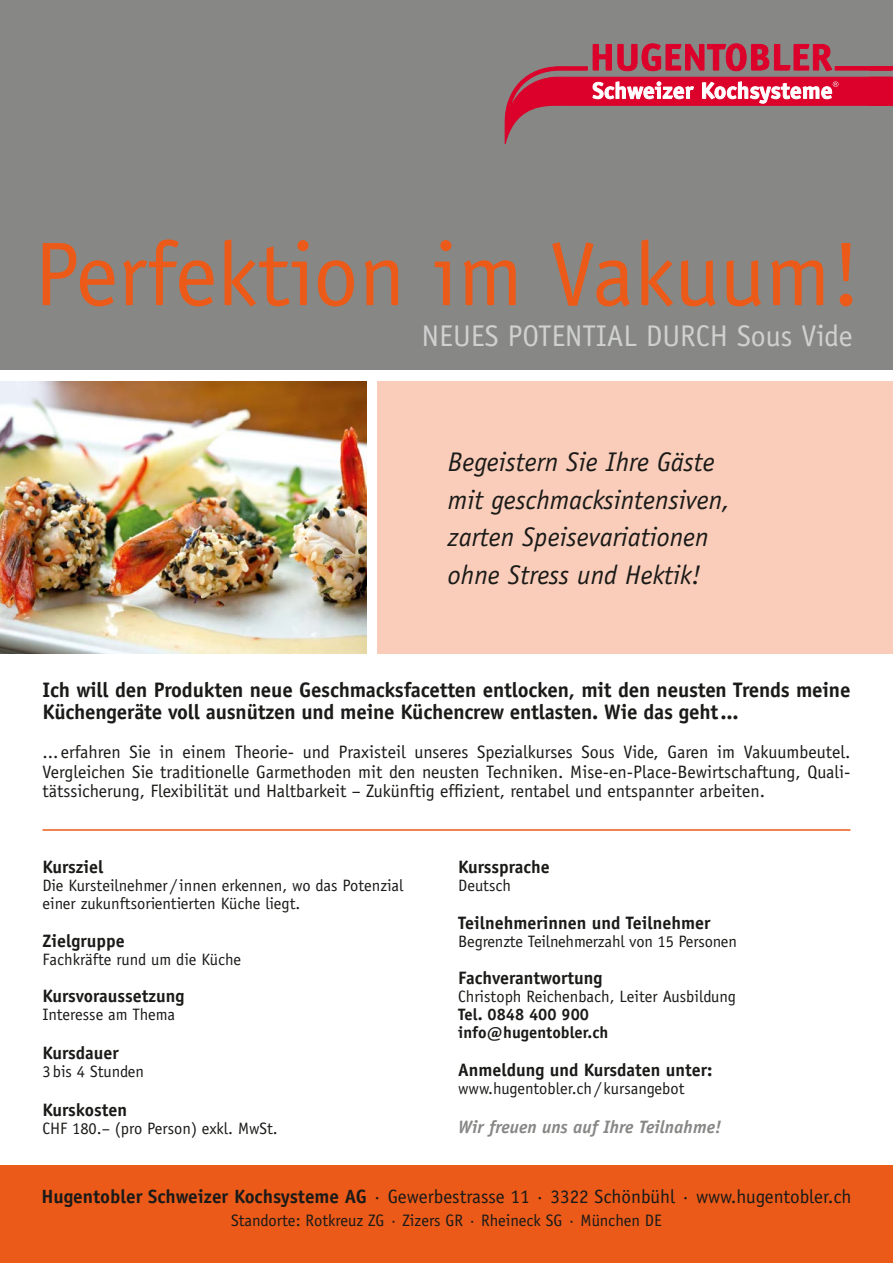
<style>
.page{position:relative;width:893px;height:1263px;background:#fff}
.page>*{position:absolute;margin:0;border:0;box-sizing:border-box;transform-origin:0 0}
.t1{font:90.75px "Officina Sans";color:#eb5a18}
.t2{font:30px "Officina Sans";color:#cfd0d0}
.t3{font:italic 27px/37.5px "Officina Sans";color:#1a1a18}
.t4{font:700 21px/22.5px "Officina Sans";letter-spacing:-.01em;color:#1a1a18}
.t5{font:19.2px "Officina Sans";color:#1a1a18}
.t6{font:18px/19.5px "Officina Sans";color:#1a1a18;text-align:justify}
.t7{font:700 18px "Officina Sans";color:#1a1a18}
.t8{font:italic 700 18px "Officina Sans";color:#878786}
.t9{font:16.65px "Officina Sans";color:#1a1a18}
.t10{font:16.5px/18px "Officina Sans";color:#1a1a18}
.t11{font:700 16.5px/18px "Officina Sans";color:#1a1a18}
.s1{font-weight:700}
</style>
<div class="page">
<div style="left:0;top:1165px;width:893px;height:98px;background:#eb5a18"></div>
<div style="left:0;top:0;width:893px;height:370px;background:#878786"></div>
<svg style="left:505px;top:44px;width:388px;height:100px"></svg>
<img style="left:0;top:381px;width:366px;height:272px">
<div style="left:378px;top:381px;width:515px;height:272px;background:#f9cdba"></div>
<hr style="left:43px;top:829px;width:807px;height:2px;background:#eb5a18">
<h1 class="t1" style="left:34px;top:221px;width:829px">Perfektion im Vakuum!</h1>
<h2 class="t2" style="left:422px;top:318px;width:432px">NEUES POTENTIAL DURCH Sous Vide</h2>
<h3 class="t3" style="left:448px;top:443px;width:284px">Begeistern Sie Ihre Gäste mit geschmacksintensiven, zarten Speisevariationen ohne Stress und Hektik!</h3>
<p class="t4" style="left:43px;top:678px;width:809px">Ich will den Produkten neue Geschmacksfacetten entlocken, mit den neusten Trends meine<br>Küchengeräte voll ausnützen und meine Küchencrew entlasten. Wie das geht...</p>
<p class="t6" style="left:43px;top:743px;width:809px">... erfahren Sie in einem Theorie- und Praxisteil unseres Spezialkurses Sous Vide, Garen im Vakuumbeutel.<br>Vergleichen Sie traditionelle Garmethoden mit den neusten Techniken. Mise-en-Place-Bewirtschaftung, Quali&shy;tätssicherung, Flexibilität und Haltbarkeit – Zukünftig effizient, rentabel und entspannter arbeiten.</p>
<p class="t7" style="left:42px;top:856px;width:63px">Kursziel</p>
<p class="t10" style="left:42px;top:877px;width:362px">Die Kursteilnehmer / innen erkennen, wo das Potenzial einer zukunftsorientierten Küche liegt.</p>
<p class="t7" style="left:42px;top:929px;width:84px">Zielgruppe</p>
<p class="t10" style="left:42px;top:950px;width:200px">Fachkräfte rund um die Küche</p>
<p class="t7" style="left:42px;top:985px;width:144px">Kursvoraussetzung</p>
<p class="t10" style="left:42px;top:1006px;width:134px">Interesse am Thema</p>
<p class="t7" style="left:42px;top:1042px;width:78px">Kursdauer</p>
<p class="t10" style="left:42px;top:1063px;width:103px">3bis 4 Stunden</p>
<p class="t7" style="left:42px;top:1099px;width:86px">Kurskosten</p>
<p class="t10" style="left:42px;top:1120px;width:237px">CHF 180.– (pro Person) exkl. MwSt.</p>
<p class="t7" style="left:458px;top:856px;width:93px">Kurssprache</p>
<p class="t10" style="left:458px;top:877px;width:54px">Deutsch</p>
<p class="t7" style="left:458px;top:911px;width:254px">Teilnehmerinnen und Teilnehmer</p>
<p class="t10" style="left:458px;top:932px;width:280px">Begrenzte Teilnehmerzahl von 15 Personen</p>
<p class="t7" style="left:458px;top:967px;width:146px">Fachverantwortung</p>
<p class="t10" style="left:458px;top:988px;width:279px">Christoph Reichenbach, Leiter Ausbildung</p>
<p class="t11" style="left:458px;top:1005px;width:152px">Tel. 0848 400 900 info@hugentobler.ch</p>
<p class="t7" style="left:458px;top:1058px;width:256px">Anmeldung und Kursdaten unter:</p>
<p class="t10" style="left:458px;top:1079px;width:228px">www.hugentobler.ch/ kursangebot</p>
<p class="t8" style="left:458px;top:1116px;width:265px">Wir freuen uns auf Ihre Teilnahme!</p>
<p class="t5" style="left:41px;top:1185px;width:812px"><span class="s1">Hugentobler Schweizer Kochsysteme AG</span> · Gewerbestrasse 11 · 3322 Schönbühl · www.hugentobler.ch</p>
<p class="t9" style="left:231px;top:1210px;width:432px">Standorte: Rotkreuz ZG · Zizers GR · Rheineck SG · München DE</p>
</div>
